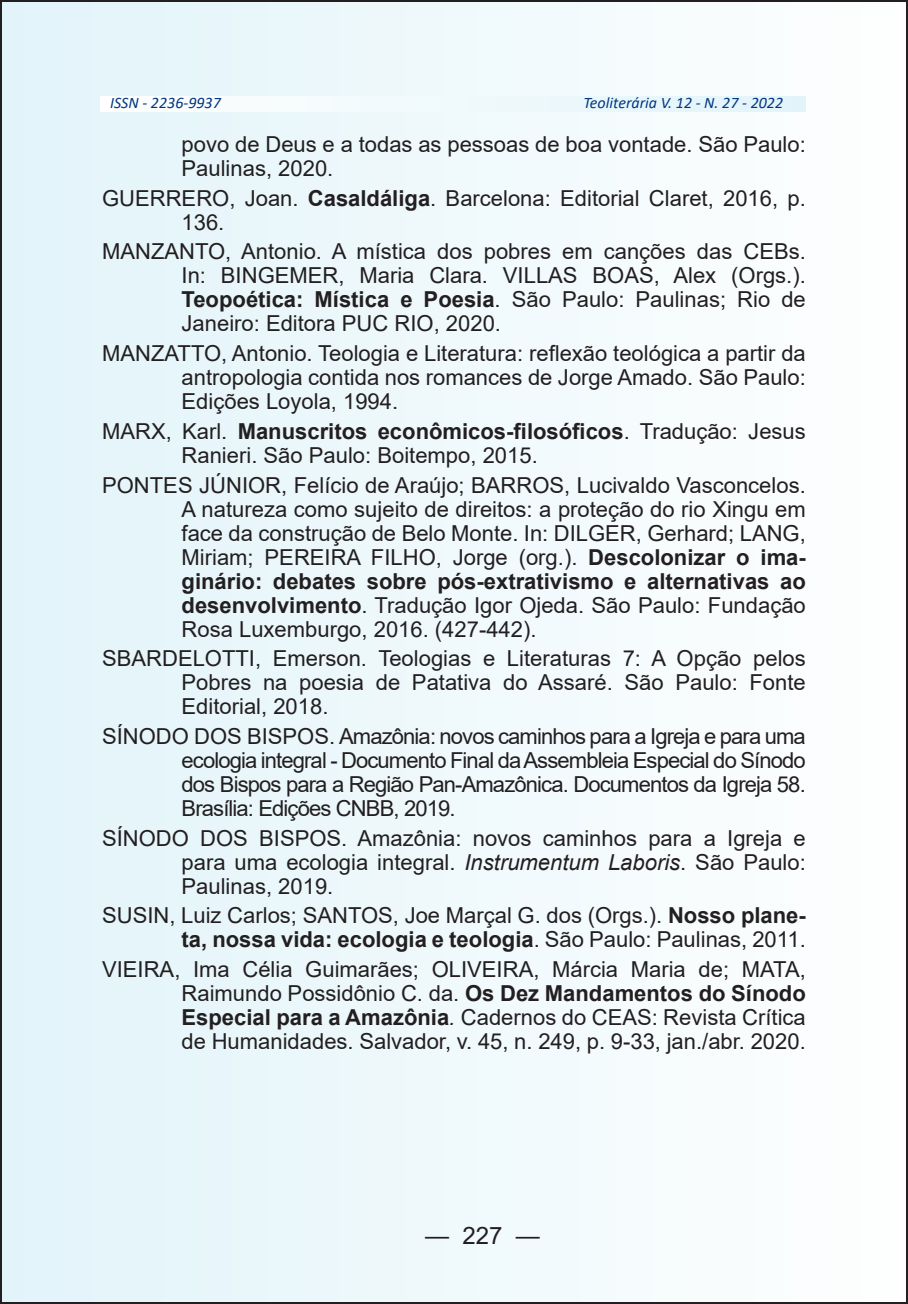
<style>
.page{position:relative;width:908px;height:1304px;background:#fff}
.page>*{position:absolute;margin:0;border:0;box-sizing:border-box;transform-origin:0 0}
.t1{font:24px "Arial";color:#231f20}
.t2{font:22px/24px "Arial";color:#231f20;text-align:justify}
.t3{font:italic 16px "Calibri";color:#003882}
.s1{font-weight:700}
.s2{font-style:italic}
</style>
<div class="page">
<div style="left:1px;top:1px;width:905px;height:1302px;background:linear-gradient(to right,#e2f4fa,#fefefe)"></div>
<svg style="left:100px;top:96px;width:705px;height:15px"></svg>
<p class="t3" style="left:110px;top:92px;width:112px">ISSN - 2236-9937</p>
<p class="t3" style="left:583px;top:92px;width:201px">Teoliterária V. 12 - N. 27 - 2022</p>
<p class="t2" style="left:181px;top:132px;width:625px">povo de Deus e a todas as pessoas de boa vontade. São Paulo:<br>Paulinas, 2020.</p>
<p class="t2" style="left:181px;top:186px;width:625px;text-indent:-79px">GUERRERO, Joan. <span class="s1">Casaldáliga</span>. Barcelona: Editorial Claret, 2016, p.<br>136.</p>
<p class="t2" style="left:181px;top:240px;width:625px;text-indent:-79px">MANZANTO, Antonio. A mística dos pobres em canções das CEBs.<br>In: BINGEMER, Maria Clara. VILLAS BOAS, Alex (Orgs.).<br><span class="s1">Teopoética: Mística e Poesia</span>. São Paulo: Paulinas; Rio de Janeiro: Editora PUC RIO, 2020.</p>
<p class="t2" style="left:181px;top:341px;width:625px;text-indent:-79px">MANZATTO, Antonio. Teologia e Literatura: reflexão teológica a partir da antropologia contida nos romances de Jorge Amado. São Paulo:<br>Edições Loyola, 1994.</p>
<p class="t2" style="left:181px;top:419px;width:625px;text-indent:-79px">MARX, Karl. <span class="s1">Manuscritos econômicos-filosóficos</span>. Tradução: Jesus<br>Ranieri. São Paulo: Boitempo, 2015.</p>
<p class="t2" style="left:181px;top:473px;width:625px;text-indent:-79px">PONTES JÚNIOR, Felício de Araújo; BARROS, Lucivaldo Vasconcelos.<br>A natureza como sujeito de direitos: a proteção do rio Xingu em face da construção de Belo Monte. In: DILGER, Gerhard; LANG, Miriam; PEREIRA FILHO, Jorge (org.). <span class="s1">Descolonizar o ima&shy;ginário: debates sobre pós-extrativismo e alternativas ao desenvolvimento</span>. Tradução Igor Ojeda. São Paulo: Fundação Rosa Luxemburgo, 2016. (427-442).</p>
<p class="t2" style="left:181px;top:646px;width:625px;text-indent:-79px">SBARDELOTTI, Emerson. Teologias e Literaturas 7: A Opção pelos Pobres na poesia de Patativa do Assaré. São Paulo: Fonte Editorial, 2018.</p>
<p class="t2" style="left:181px;top:724px;width:625px;text-indent:-79px">SÍNODO DOS BISPOS. Amazônia: novos caminhos para a Igreja e para uma ecologia integral - Documento Final da Assembleia Especial do Sínodo dos Bispos para a Região Pan-Amazônica. Documentos da Igreja 58.<br>Brasília: Edições CNBB, 2019.</p>
<p class="t2" style="left:181px;top:826px;width:625px;text-indent:-79px">SÍNODO DOS BISPOS. Amazônia: novos caminhos para a Igreja e para uma ecologia integral. <span class="s2">Instrumentum Laboris</span>. São Paulo:<br>Paulinas, 2019.</p>
<p class="t2" style="left:102px;top:903px;width:705px;text-align:right">SUSIN, Luiz Carlos; SANTOS, Joe Marçal G. dos (Orgs.). <span class="s1">Nosso plane&shy;ta, nossa vida: ecologia e teologia</span>. São Paulo: Paulinas, 2011.</p>
<p class="t2" style="left:181px;top:957px;width:625px;text-indent:-79px">VIEIRA, Ima Célia Guimarães; OLIVEIRA, Márcia Maria de; MATA, Raimundo Possidônio C. da. <span class="s1">Os Dez Mandamentos do Sínodo Especial para a Amazônia</span><span class="s2">.</span> Cadernos do CEAS: Revista Crítica de Humanidades. Salvador, v. 45, n. 249, p. 9-33, jan./abr. 2020.</p>
<p class="t1" style="left:425px;top:1218px;width:116px">— 227 —</p>
</div>
